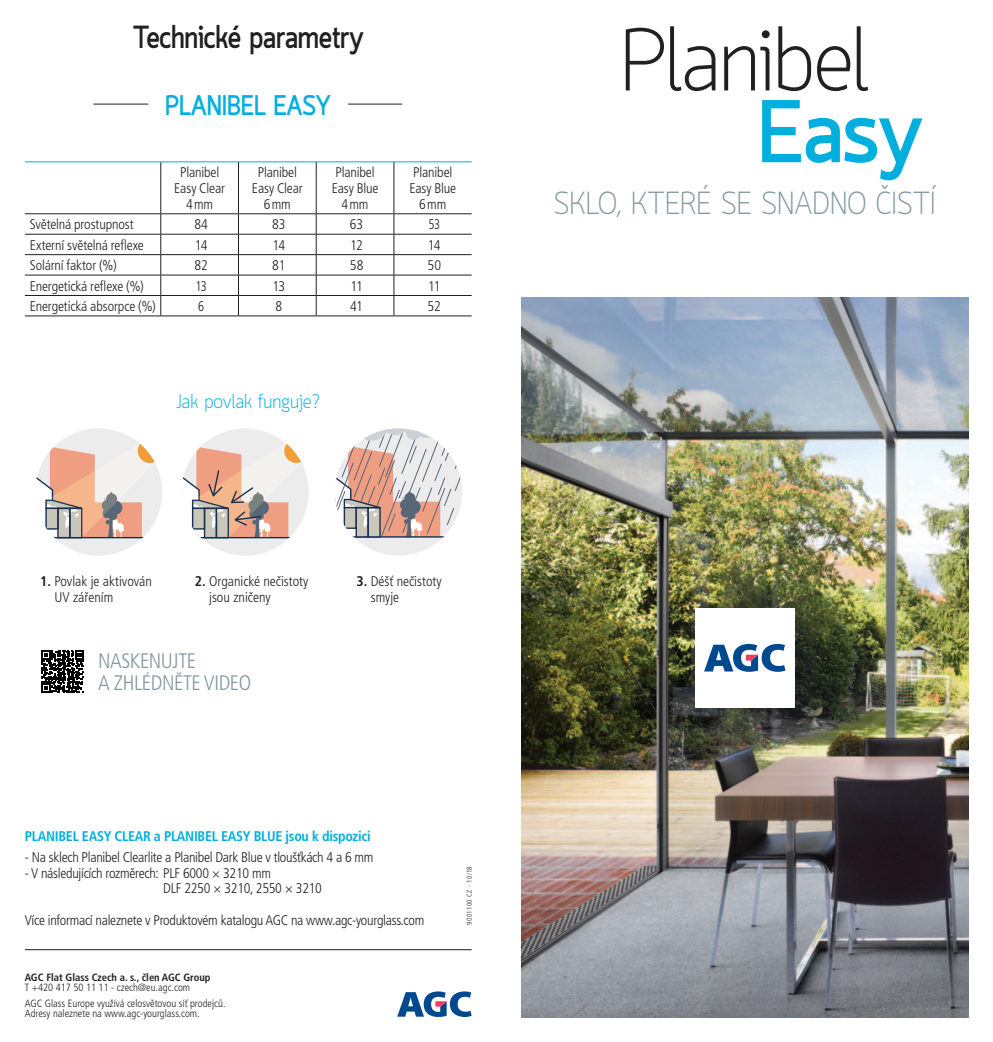
<style>
.page{position:relative;width:993px;height:1042px;background:#fff}
.page>*{position:absolute;margin:0;border:0;box-sizing:border-box;transform-origin:0 0}
.t1{font:300 87.5px "Quark";letter-spacing:-.02em;color:#231f20}
.t2{font:700 87.5px "Quark";color:#00afdd}
.t3{font:300 31.5px "Quark";color:#8298a0;scale:.95 1}
.t4{font:700 31.5px "Quark";letter-spacing:-.01em;color:#231f20;scale:.9 1}
.t5{font:700 28px "Quark";letter-spacing:-.01em;color:#00afdd;scale:.9 1}
.t6{font:300 condensed 21px/22.8px "Frutiger CE";letter-spacing:-.02em;color:#8298a0}
.t7{font:300 19.25px "Quark";color:#00afdd}
.t8{font:300 condensed 14px/15.8px "Frutiger CE";letter-spacing:-.015em;color:#231f20;text-align:center}
.t9{font:700 condensed 14px "Frutiger CE";letter-spacing:-.02em;color:#00afdd}
.t10{font:300 condensed 14px "Frutiger CE";letter-spacing:-.015em;color:#231f20;scale:.9 1}
.t11{font:300 condensed 10.5px/15.4px "Frutiger CE";color:#231f20}
.t12{font:700 condensed 10.5px "Frutiger CE";color:#231f20}
.t13{font:300 condensed 7px "Frutiger LT Std";letter-spacing:.05em;color:#231f20}
.s1{font-weight:700}
.s2{font-family:"Frutiger LT Std";font-weight:700}
</style>
<div class="page">
<img style="left:521px;top:298px;width:446px;height:719px">
<div style="left:35px;top:428px;width:127px;height:127px;background:#ececed;border-radius:64px"></div>
<svg style="left:35px;top:442px;width:122px;height:97px"></svg>
<svg style="left:138px;top:439px;width:24px;height:24px"></svg>
<div style="left:181px;top:428px;width:127px;height:127px;background:#ececed;border-radius:64px"></div>
<svg style="left:181px;top:442px;width:122px;height:97px"></svg>
<div style="left:335px;top:428px;width:127px;height:127px;background:#ececed;border-radius:64px"></div>
<svg style="left:335px;top:428px;width:127px;height:110px"></svg>
<hr style="left:160px;top:162px;width:1px;height:51px;background:#231f20">
<hr style="left:25px;top:234px;width:136px;height:1px;background:#231f20">
<hr style="left:161px;top:234px;width:77px;height:1px;background:#231f20">
<hr style="left:238px;top:234px;width:78px;height:1px;background:#231f20">
<hr style="left:316px;top:234px;width:78px;height:1px;background:#231f20">
<hr style="left:394px;top:234px;width:77px;height:1px;background:#231f20">
<hr style="left:25px;top:254px;width:136px;height:1px;background:#231f20">
<hr style="left:161px;top:254px;width:77px;height:1px;background:#231f20">
<hr style="left:238px;top:254px;width:78px;height:1px;background:#231f20">
<hr style="left:316px;top:254px;width:78px;height:1px;background:#231f20">
<hr style="left:394px;top:254px;width:77px;height:1px;background:#231f20">
<hr style="left:25px;top:275px;width:136px;height:1px;background:#231f20">
<hr style="left:161px;top:275px;width:77px;height:1px;background:#231f20">
<hr style="left:238px;top:275px;width:78px;height:1px;background:#231f20">
<hr style="left:316px;top:275px;width:78px;height:1px;background:#231f20">
<hr style="left:394px;top:275px;width:77px;height:1px;background:#231f20">
<svg style="left:160px;top:214px;width:1px;height:102px"></svg>
<hr style="left:25px;top:295px;width:136px;height:1px;background:#231f20">
<hr style="left:161px;top:295px;width:77px;height:1px;background:#231f20">
<hr style="left:238px;top:295px;width:78px;height:1px;background:#231f20">
<hr style="left:316px;top:295px;width:78px;height:1px;background:#231f20">
<hr style="left:394px;top:295px;width:77px;height:1px;background:#231f20">
<hr style="left:25px;top:316px;width:136px;height:1px;background:#231f20">
<hr style="left:161px;top:316px;width:77px;height:1px;background:#231f20">
<hr style="left:238px;top:316px;width:78px;height:1px;background:#231f20">
<hr style="left:316px;top:316px;width:78px;height:1px;background:#231f20">
<hr style="left:394px;top:316px;width:77px;height:1px;background:#231f20">
<hr style="left:25px;top:162px;width:136px;height:1px;background:#00afdd">
<hr style="left:161px;top:162px;width:77px;height:1px;background:#00afdd">
<hr style="left:238px;top:162px;width:78px;height:1px;background:#00afdd">
<hr style="left:316px;top:162px;width:78px;height:1px;background:#00afdd">
<hr style="left:394px;top:162px;width:77px;height:1px;background:#00afdd">
<hr style="left:25px;top:213px;width:136px;height:1px;background:#231f20">
<hr style="left:161px;top:213px;width:77px;height:1px;background:#231f20">
<hr style="left:238px;top:213px;width:78px;height:1px;background:#231f20">
<hr style="left:316px;top:213px;width:78px;height:1px;background:#231f20">
<hr style="left:394px;top:213px;width:77px;height:1px;background:#231f20">
<hr style="left:238px;top:162px;width:1px;height:51px;background:#231f20">
<hr style="left:316px;top:162px;width:1px;height:51px;background:#231f20">
<hr style="left:393px;top:162px;width:1px;height:51px;background:#231f20">
<svg style="left:238px;top:214px;width:1px;height:102px"></svg>
<svg style="left:316px;top:214px;width:1px;height:102px"></svg>
<svg style="left:393px;top:214px;width:1px;height:102px"></svg>
<hr style="left:93px;top:104px;width:55px;height:1px;background:#231f20">
<hr style="left:348px;top:104px;width:54px;height:1px;background:#231f20">
<hr style="left:25px;top:949px;width:446px;height:1px;background:#231f20">
<div style="left:694px;top:608px;width:100px;height:99px;background:#fff"></div>
<svg style="left:704px;top:644px;width:81px;height:28px"></svg>
<svg style="left:42px;top:650px;width:42px;height:42px"></svg>
<svg style="left:397px;top:991px;width:74px;height:26px"></svg>
<h2 class="t4" style="left:133px;top:19px;width:258px">Technické parametry</h2>
<h3 class="t5" style="left:165px;top:89px;width:186px">planibel easy</h3>
<p class="t8" style="left:180px;top:165px;width:41px">Planibel</p>
<p class="t8" style="left:174px;top:180px;width:52px">Easy Clear<br>4mm</p>
<p class="t8" style="left:252px;top:165px;width:52px">Planibel<br>Easy Clear<br>6mm</p>
<p class="t8" style="left:331px;top:165px;width:48px">Planibel<br>Easy Blue<br>4mm</p>
<p class="t8" style="left:409px;top:165px;width:48px">Planibel<br>Easy Blue<br>6mm</p>
<p class="t8" style="left:30px;top:217px;width:105px">Světelná prostupnost</p>
<p class="t8" style="left:194px;top:217px;width:15px">84</p>
<p class="t8" style="left:272px;top:217px;width:15px">83</p>
<p class="t8" style="left:350px;top:217px;width:15px">63</p>
<p class="t10" style="left:428px;top:216px;width:15px">53</p>
<p class="t8" style="left:30px;top:237px;width:116px">Externí světelná reflexe</p>
<p class="t8" style="left:195px;top:237px;width:14px">14</p>
<p class="t8" style="left:272px;top:237px;width:14px">14</p>
<p class="t8" style="left:350px;top:237px;width:14px">12</p>
<p class="t8" style="left:428px;top:237px;width:14px">14</p>
<p class="t8" style="left:30px;top:258px;width:88px">Solární faktor (%)</p>
<p class="t8" style="left:194px;top:258px;width:15px">82</p>
<p class="t8" style="left:272px;top:258px;width:15px">81</p>
<p class="t8" style="left:349px;top:258px;width:15px">58</p>
<p class="t8" style="left:427px;top:258px;width:15px">50</p>
<p class="t8" style="left:30px;top:278px;width:115px">Energetická reflexe (%)</p>
<p class="t10" style="left:195px;top:278px;width:14px">13</p>
<p class="t8" style="left:272px;top:278px;width:14px">13</p>
<p class="t8" style="left:350px;top:278px;width:14px">11</p>
<p class="t8" style="left:428px;top:278px;width:14px">11</p>
<p class="t8" style="left:30px;top:298px;width:127px">Energetická absorpce (%)</p>
<p class="t10" style="left:198px;top:298px;width:8px">6</p>
<p class="t8" style="left:275px;top:298px;width:8px">8</p>
<p class="t8" style="left:350px;top:298px;width:14px">41</p>
<p class="t8" style="left:427px;top:298px;width:15px">52</p>
<h3 class="t7" style="left:176px;top:390px;width:145px">Jak povlak funguje?</h3>
<p class="t8" style="left:54px;top:574px;width:99px;text-align:left;text-indent:-14px"><span class="s1">1.</span> Povlak je aktivován<br>UV zářením</p>
<p class="t8" style="left:209px;top:574px;width:101px;text-align:left;text-indent:-14px"><span class="s2">2.</span> Organické nečistoty jsou zničeny</p>
<p class="t8" style="left:370px;top:574px;width:72px;text-align:left;text-indent:-14px"><span class="s2">3.</span> Déšť nečistoty smyje</p>
<h3 class="t6" style="left:98px;top:649px;width:155px">NASKENUJTE<br>A ZHLÉDNĚTE VIDEO</h3>
<p class="t9" style="left:25px;top:828px;width:347px">PLANIBEL EASY CLEAR a PLANIBEL EASY BLUE jsou k dispozici</p>
<p class="t8" style="left:25px;top:849px;width:350px">- Na sklech Planibel Clearlite a Planibel Dark Blue v tloušťkách 4 a 6 mm</p>
<p class="t8" style="left:163px;top:865px;width:160px;text-align:left;text-indent:-138px">- V následujících rozměrech: PLF 6000 × 3210 mm<br>DLF 2250 × 3210, 2550 × 3210</p>
<p class="t8" style="left:25px;top:912px;width:401px">Více informací naleznete v Produktovém katalogu AGC na www.agc-yourglass.com</p>
<p class="t12" style="left:25px;top:971px;width:187px">AGC Flat Glass Czech a. s., člen AGC Group</p>
<p class="t11" style="left:25px;top:980px;width:202px">T +420 417 50 11 11 - czech@eu.agc.com<br>AGC Glass Europe využívá celosvětovou síť prodejců.</p>
<p class="t11" style="left:25px;top:1006px;width:176px">Adresy naleznete na www.agc-yourglass.com.</p>
<p class="t13" style="left:465px;top:925px;width:60px;rotate:-90deg">9001100 CZ - 10/18</p>
<h1 class="t1" style="left:620px;top:9px;width:250px">Planibel</h1>
<h1 class="t2" style="left:757px;top:81px;width:167px">Easy</h1>
<h2 class="t3" style="left:553px;top:185px;width:403px">SKLO, KTERÉ SE SNADNO ČISTÍ</h2>
</div>
